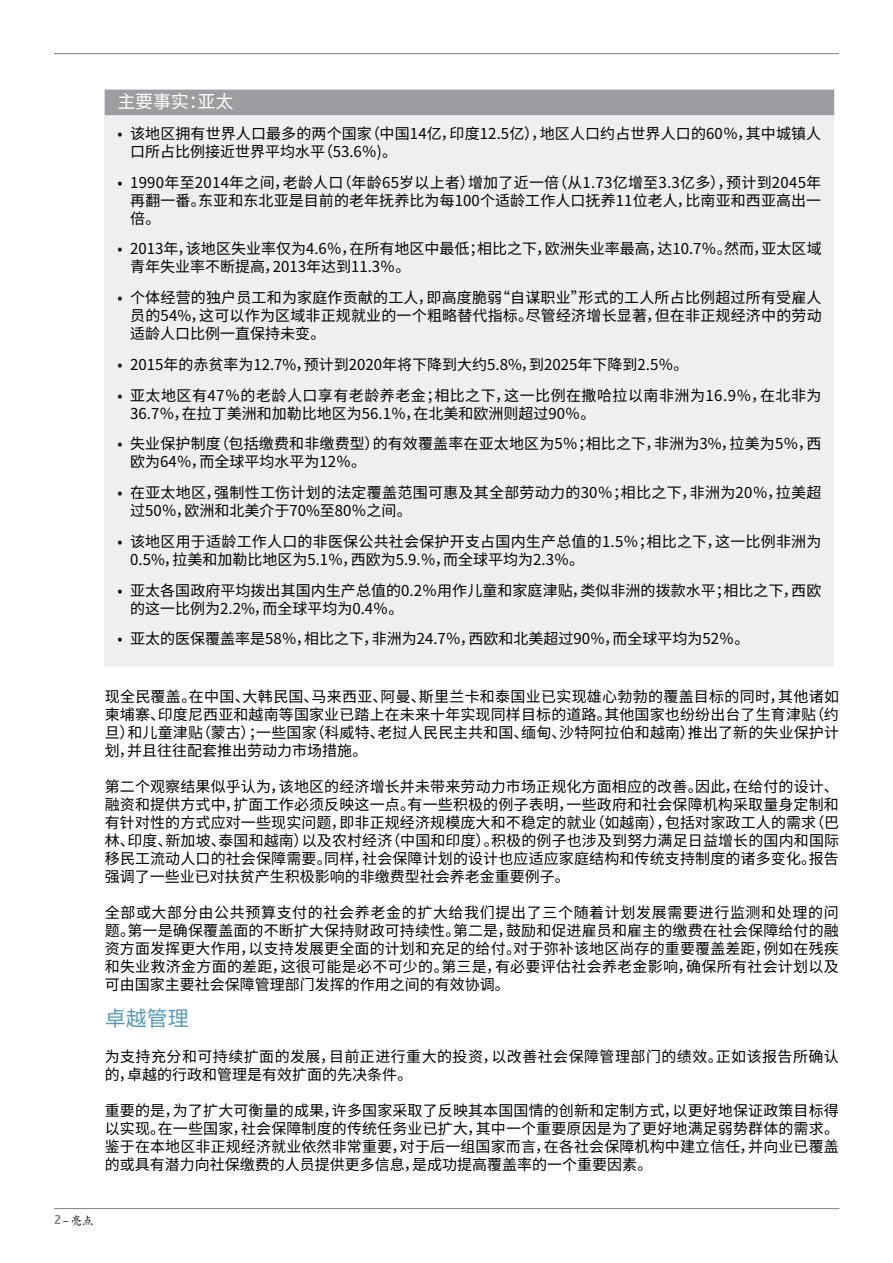
<style>
.page{position:relative;width:893px;height:1263px;background:#fff}
.page>*{position:absolute;margin:0;border:0;box-sizing:border-box;transform-origin:0 0}
.t1{font:21px "Noto Sans CJ Ksc";color:#569bbe}
.t2{font:18px "Noto Sans CJ Ksc";letter-spacing:-.01em;color:#fff}
.t3{font:15px/18px "Noto Sans CJ Ksc";letter-spacing:.005em;color:#000;text-align:justify}
.t4{font:15px/18px "Noto Sans CJ Ksc";letter-spacing:.03em;color:#000}
.t5{font:12px "DF Kai Shu SB Estd BF";color:#000}
.s1{font-family:"Vialog LT Com";font-weight:500;font-size:13.5px;color:#807f83}
.s2{font-family:"Vialog LT Com";font-weight:300;font-size:9px}
</style>
<div class="page">
<hr style="left:54px;top:1208px;width:785px;height:1px;background:#807f83">
<hr style="left:54px;top:53px;width:785px;height:1px;background:#807f83">
<div style="left:105px;top:90px;width:729px;height:576px;background:#efeff0"></div>
<div style="left:105px;top:90px;width:729px;height:25px;background:#9d9ca0"></div>
<p class="t2" style="left:117px;top:91px;width:117px">主要事实：亚太</p>
<p class="t3" style="left:130px;top:125px;width:692px;text-indent:-13px">• 该地区拥有世界人口最多的两个国家（中国14亿，印度12.5亿），地区人口约占世界人口的60％，其中城镇人口所占比例接近世界平均水平（53.6％)。</p>
<p class="t3" style="left:130px;top:173px;width:692px;text-indent:-13px">• 1990年至2014年之间，老龄人口（年龄65岁以上者）增加了近一倍（从1.73亿增至3.3亿多），预计到2045年再翻一番。东亚和东北亚是目前的老年抚养比为每100个适龄工作人口抚养11位老人，比南亚和西亚高出一倍。</p>
<p class="t3" style="left:130px;top:240px;width:693px;text-indent:-13px">• 2013年，该地区失业率仅为4.6％，在所有地区中最低；相比之下，欧洲失业率最高，达10.7％。然而，亚太区域青年失业率不断提高，2013年达到11.3％。</p>
<p class="t3" style="left:130px;top:289px;width:693px;text-indent:-13px">• 个体经营的独户员工和为家庭作贡献的工人，即高度脆弱“自谋职业”形式的工人所占比例超过所有受雇人员的54%，这可以作为区域非正规就业的一个粗略替代指标。尽管经济增长显著，但在非正规经济中的劳动适龄人口比例一直保持未变。</p>
<p class="t3" style="left:117px;top:356px;width:573px">• 2015年的赤贫率为12.7%，预计到2020年将下降到大约5.8%，到2025年下降到2.5％。</p>
<p class="t4" style="left:130px;top:386px;width:693px;text-indent:-13px">• 亚太地区有47％的老龄人口享有老龄养老金；相比之下，这一比例在撒哈拉以南非洲为16.9％，在北非为<br>36.7％，在拉丁美洲和加勒比地区为56.1％，在北美和欧洲则超过90％。</p>
<p class="t3" style="left:130px;top:435px;width:693px;text-indent:-13px">• 失业保护制度（包括缴费和非缴费型）的有效覆盖率在亚太地区为5％；相比之下，非洲为3%，拉美为5％，西欧为64％，而全球平均水平为12％。</p>
<p class="t3" style="left:130px;top:484px;width:693px;text-indent:-13px">• 在亚太地区，强制性工伤计划的法定覆盖范围可惠及其全部劳动力的30％；相比之下，非洲为20％，拉美超过50％，欧洲和北美介于70%至80％之间。</p>
<p class="t3" style="left:130px;top:533px;width:693px;text-indent:-13px">• 该地区用于适龄工作人口的非医保公共社会保护开支占国内生产总值的1.5％；相比之下，这一比例非洲为<br>0.5%，拉美和加勒比地区为5.1％，西欧为5.9.％，而全球平均为2.3％。</p>
<p class="t3" style="left:130px;top:581px;width:693px;text-indent:-13px">• 亚太各国政府平均拨出其国内生产总值的0.2％用作儿童和家庭津贴，类似非洲的拨款水平；相比之下，西欧的这一比例为2.2%，而全球平均为0.4％。</p>
<p class="t3" style="left:117px;top:630px;width:633px">• 亚太的医保覆盖率是58％，相比之下，非洲为24.7％，西欧和北美超过90％，而全球平均为52％。</p>
<p class="t3" style="left:105px;top:688px;width:736px">现全民覆盖。在中国、大韩民国、马来西亚、阿曼、斯里兰卡和泰国业已实现雄心勃勃的覆盖目标的同时，其他诸如柬埔寨、印度尼西亚和越南等国家业已踏上在未来十年实现同样目标的道路。其他国家也纷纷出台了生育津贴（约旦）和儿童津贴（蒙古）；一些国家（科威特、老挝人民民主共和国、缅甸、沙特阿拉伯和越南）推出了新的失业保护计划，并且往往配套推出劳动力市场措施。</p>
<p class="t3" style="left:105px;top:778px;width:736px">第二个观察结果似乎认为，该地区的经济增长并未带来劳动力市场正规化方面相应的改善。因此，在给付的设计、融资和提供方式中，扩面工作必须反映这一点。有一些积极的例子表明，一些政府和社会保障机构采取量身定制和有针对性的方式应对一些现实问题，即非正规经济规模庞大和不稳定的就业（如越南），包括对家政工人的需求（巴林、印度、新加坡、泰国和越南）以及农村经济（中国和印度）。积极的例子也涉及到努力满足日益增长的国内和国际移民工流动人口的社会保障需要。同样，社会保障计划的设计也应适应家庭结构和传统支持制度的诸多变化。报告强调了一些业已对扶贫产生积极影响的非缴费型社会养老金重要例子。</p>
<p class="t3" style="left:105px;top:904px;width:736px">全部或大部分由公共预算支付的社会养老金的扩大给我们提出了三个随着计划发展需要进行监测和处理的问题。第一是确保覆盖面的不断扩大保持财政可持续性。第二是，鼓励和促进雇员和雇主的缴费在社会保障给付的融资方面发挥更大作用，以支持发展更全面的计划和充足的给付。对于弥补该地区尚存的重要覆盖差距，例如在残疾和失业救济金方面的差距，这很可能是必不可少的。第三是，有必要评估社会养老金影响，确保所有社会计划以及可由国家主要社会保障管理部门发挥的作用之间的有效协调。</p>
<h1 class="t1" style="left:105px;top:1006px;width:85px">卓越管理</h1>
<p class="t4" style="left:105px;top:1048px;width:736px">为支持充分和可持续扩面的发展，目前正进行重大的投资，以改善社会保障管理部门的绩效。正如该报告所确认的，卓越的行政和管理是有效扩面的先决条件。</p>
<p class="t3" style="left:105px;top:1102px;width:736px">重要的是，为了扩大可衡量的成果，许多国家采取了反映其本国国情的创新和定制方式，以更好地保证政策目标得以实现。在一些国家，社会保障制度的传统任务业已扩大，其中一个重要原因是为了更好地满足弱势群体的需求。鉴于在本地区非正规经济就业依然非常重要，对于后一组国家而言，在各社会保障机构中建立信任，并向业已覆盖的或具有潜力向社保缴费的人员提供更多信息，是成功提高覆盖率的一个重要因素。</p>
<p class="t5" style="left:54px;top:1214px;width:41px"><span class="s1">2</span> <span class="s2">–</span> 亮点</p>
</div>
